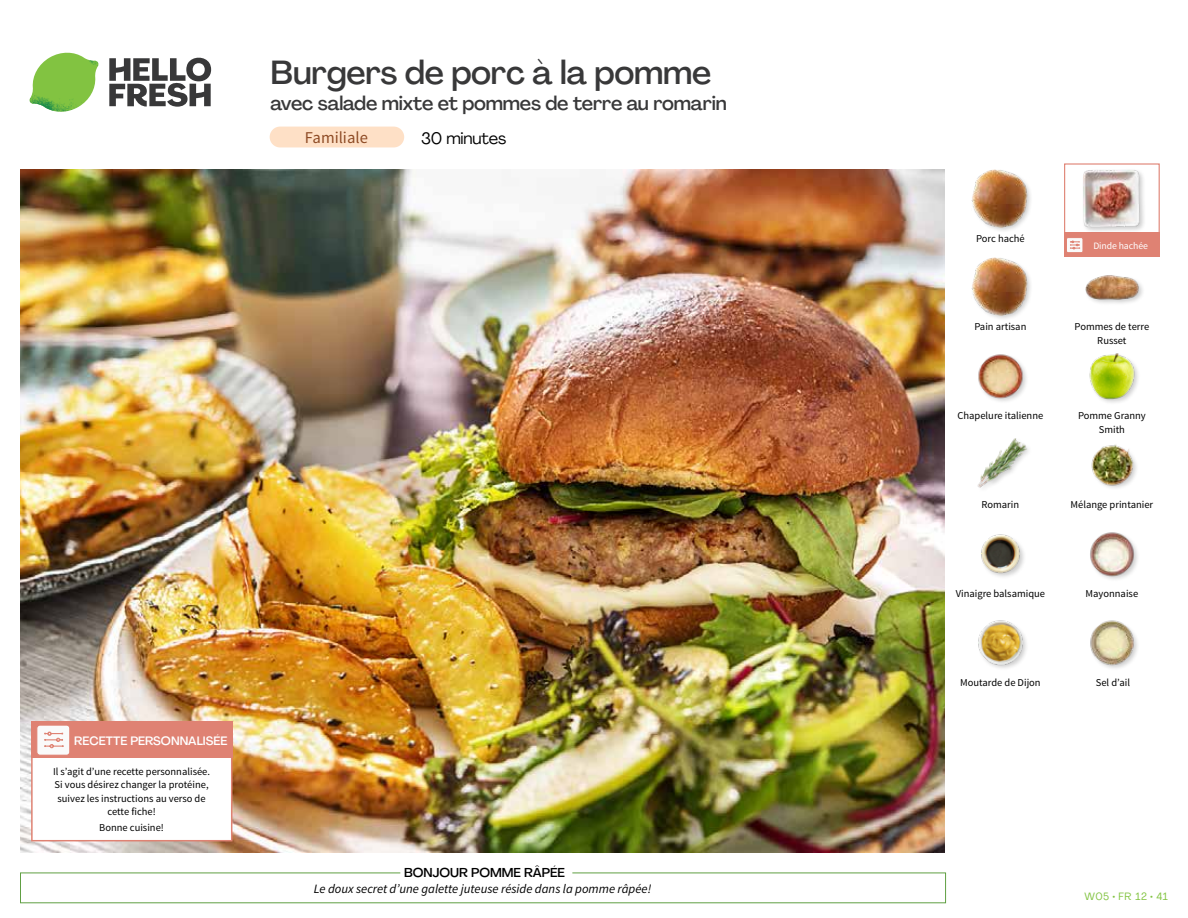
<style>
.page{position:relative;width:1188px;height:918px;background:#fff}
.page>*{position:absolute;margin:0;border:0;box-sizing:border-box;transform-origin:0 0}
.t1{font:500 33px "Agrandir";letter-spacing:-.01em;color:#383839}
.t2{font:500 19.5px "Agrandir";letter-spacing:-.01em;color:#383839}
.t3{font:16.5px "Source Sans Pro";color:#8e4b25}
.t4{font:16.5px "Agrandir";letter-spacing:-.01em;color:#000}
.t5{font:italic 12.75px "Source Sans Pro";color:#000}
.t6{font:500 12.75px "Agrandir";color:#000}
.t7{font:500 12px "Agrandir";color:#fff}
.t8{font:10.5px/13.5px "Source Sans Pro";color:#000;text-align:center}
.t9{font:10.5px "Agrandir";letter-spacing:.05em;color:#82c341}
.t10{font:9.75px "Source Sans Pro";letter-spacing:-.01em;color:#fff}
</style>
<div class="page">
<div style="left:1064px;top:163px;width:96px;height:73px;border:1px solid #df8273"></div>
<div style="left:1064px;top:232px;width:96px;height:25px;background:#df8273"></div>
<div style="left:1066px;top:238px;width:17px;height:15px;background:#fafafa;border-radius:2px"></div>
<div style="left:1066px;top:237px;width:17px;height:16px;border:1px solid #df8273;border-radius:2px"></div>
<svg style="left:1070px;top:241px;width:10px;height:8px"></svg>
<img style="left:1090px;top:620px;width:48px;height:49px">
<img style="left:978px;top:620px;width:48px;height:48px">
<img style="left:1090px;top:532px;width:48px;height:48px">
<img style="left:981px;top:534px;width:43px;height:43px">
<img style="left:1091px;top:444px;width:46px;height:44px">
<img style="left:977px;top:438px;width:52px;height:50px">
<img style="left:1089px;top:353px;width:49px;height:50px">
<img style="left:978px;top:354px;width:49px;height:48px">
<div style="left:1084px;top:274px;width:61px;height:33px;background:#000;opacity:.2"></div>
<img style="left:1084px;top:274px;width:57px;height:28px">
<div style="left:971px;top:257px;width:62px;height:65px;background:#000;opacity:.2"></div>
<img style="left:972px;top:258px;width:57px;height:57px">
<div style="left:1082px;top:169px;width:65px;height:64px;background:#000;opacity:.2"></div>
<img style="left:1083px;top:170px;width:58px;height:57px">
<div style="left:971px;top:169px;width:62px;height:65px;background:#000;opacity:.2"></div>
<img style="left:972px;top:170px;width:57px;height:57px">
<svg style="left:109px;top:57px;width:102px;height:50px"></svg>
<svg style="left:34px;top:53px;width:62px;height:40px"></svg>
<img style="left:67px;top:53px;width:32px;height:26px">
<img style="left:33px;top:75px;width:59px;height:11px">
<img style="left:29px;top:79px;width:61px;height:33px">
<img style="left:65px;top:86px;width:27px;height:25px">
<div style="left:20px;top:873px;width:926px;height:30px;border:1px solid #609f43"></div>
<div style="left:400px;top:865px;width:172px;height:15px;background:#fff"></div>
<img style="left:21px;top:170px;width:924px;height:682px">
<div style="left:270px;top:127px;width:134px;height:20px;background:#fee0c6;border-radius:10px"></div>
<div style="left:31px;top:733px;width:201px;height:108px;background:#fff;border:2px solid #df8273"></div>
<div style="left:31px;top:722px;width:202px;height:36px;background:#df8273"></div>
<div style="left:37px;top:725px;width:33px;height:30px;background:#fafafa;border-radius:3px"></div>
<div style="left:36px;top:725px;width:34px;height:31px;border:1px solid #df8273;border-radius:3px"></div>
<svg style="left:45px;top:732px;width:18px;height:16px"></svg>
<h1 class="t1" style="left:271px;top:52px;width:442px">Burgers de porc à la pomme</h1>
<h2 class="t2" style="left:271px;top:91px;width:458px">avec salade mixte et pommes de terre au romarin</h2>
<h3 class="t3" style="left:305px;top:128px;width:64px">Familiale</h3>
<h3 class="t4" style="left:421px;top:128px;width:87px">30 minutes</h3>
<p class="t7" style="left:74px;top:733px;width:155px">RECETTE PERSONNALISÉE</p>
<p class="t8" style="left:53px;top:765px;width:158px">Il s’agit d’une recette personnalisée.<br>Si vous désirez changer la protéine, suivez les instructions au verso de cette fiche!</p>
<p class="t8" style="left:99px;top:821px;width:66px">Bonne cuisine!</p>
<p class="t6" style="left:404px;top:864px;width:162px">BONJOUR POMME RÂPÉE</p>
<p class="t5" style="left:314px;top:881px;width:339px">Le doux secret d’une galette juteuse réside dans la pomme râpée!</p>
<p class="t8" style="left:976px;top:232px;width:50px">Porc haché</p>
<p class="t8" style="left:974px;top:320px;width:54px">Pain artisan</p>
<p class="t8" style="left:958px;top:409px;width:87px">Chapelure italienne</p>
<p class="t10" style="left:1093px;top:239px;width:56px">Dinde hachée</p>
<p class="t8" style="left:1075px;top:320px;width:76px">Pommes de terre<br>Russet</p>
<p class="t8" style="left:1078px;top:409px;width:69px">Pomme Granny<br>Smith</p>
<p class="t8" style="left:982px;top:498px;width:39px">Romarin</p>
<p class="t8" style="left:1071px;top:498px;width:84px">Mélange printanier</p>
<p class="t8" style="left:956px;top:587px;width:91px">Vinaigre balsamique</p>
<p class="t8" style="left:1086px;top:587px;width:54px">Mayonnaise</p>
<p class="t8" style="left:960px;top:675px;width:82px">Moutarde de Dijon</p>
<p class="t8" style="left:1096px;top:675px;width:36px">Sel d’ail</p>
<p class="t9" style="left:1085px;top:890px;width:85px">W05 • FR 12 • 41</p>
</div>
